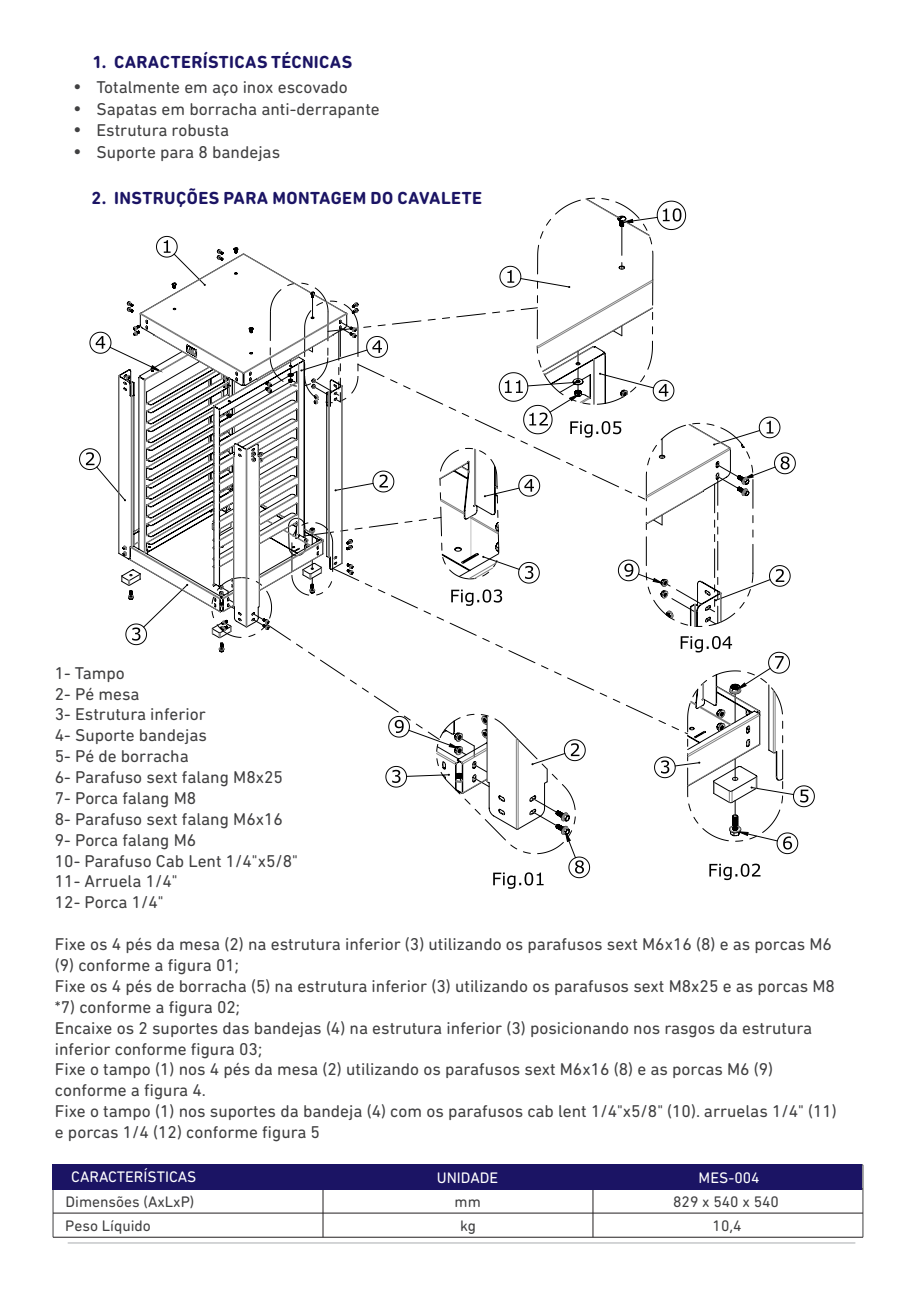
<style>
.page{position:relative;width:920px;height:1290px;background:#fff}
.page>*{position:absolute;margin:0;border:0;box-sizing:border-box;transform-origin:0 0}
.t1{font:700 17.7px "DIN Next Rounded LT Pro";letter-spacing:.025em;color:#1b1464}
.t2{font:17.4px/20.9px "DIN Next Rounded LT Pro";color:#404041}
.t3{font:15.6px/23.4px "DIN Next Rounded LT Pro";color:#404041;text-align:center}
.t4{font:15.6px "DIN Next Rounded LT Pro";color:#fff}
</style>
<div class="page">
<hr style="left:53px;top:1165px;width:1px;height:72px;background:#404041">
<hr style="left:323px;top:1165px;width:1px;height:72px;background:#231f20">
<hr style="left:593px;top:1165px;width:1px;height:72px;background:#231f20">
<hr style="left:863px;top:1165px;width:1px;height:72px;background:#404041">
<hr style="left:53px;top:1237px;width:810px;height:1px;background:#231f20">
<hr style="left:53px;top:1213px;width:810px;height:1px;background:#231f20">
<hr style="left:53px;top:1189px;width:810px;height:1px;background:#231f20">
<hr style="left:53px;top:1164px;width:810px;height:1px;background:#404041">
<div style="left:52px;top:1164px;width:810px;height:25px;background:#1b1464"></div>
<hr style="left:68px;top:1242px;width:787px;height:1px;background:#bbbdc0">
<svg style="left:493px;top:878px;width:51px;height:11px"></svg>
<svg style="left:724px;top:878px;width:8px;height:2px"></svg>
<svg style="left:118px;top:249px;width:93px;height:397px"></svg>
<svg style="left:211px;top:198px;width:581px;height:656px"></svg>
<p class="t1" style="left:92px;top:55px;width:261px">1. CARACTERÍSTICAS TÉCNICAS</p>
<p class="t2" style="left:96px;top:78px;width:285px;line-height:21.8px">Totalmente em aço inox escovado<br>Sapatas em borracha anti-derrapante<br>Estrutura robusta<br>Suporte para 8 bandejas</p>
<p class="t1" style="left:91px;top:191px;width:392px">2. INSTRUÇÕES PARA MONTAGEM DO CAVALETE</p>
<p class="t2" style="left:55px;top:664px;width:244px">1- Tampo<br>2- Pé mesa<br>3- Estrutura inferior<br>4- Suporte bandejas<br>5- Pé de borracha<br>6- Parafuso sext falang M8x25<br>7- Porca falang M8<br>8- Parafuso sext falang M6x16<br>9- Porca falang M6<br>10- Parafuso Cab Lent 1/4"x5/8"<br>11- Arruela 1/4"<br>12- Porca 1/4"</p>
<p class="t2" style="left:55px;top:935px;width:784px">Fixe os 4 pés da mesa (2) na estrutura inferior (3) utilizando os parafusos sext M6x16 (8) e as porcas M6 (9) conforme a figura 01;<br>Fixe os 4 pés de borracha (5) na estrutura inferior (3) utilizando os parafusos sext M8x25 e as porcas M8 *7) conforme a figura 02;<br>Encaixe os 2 suportes das bandejas (4) na estrutura inferior (3) posicionando nos rasgos da estrutura inferior conforme figura 03;<br>Fixe o tampo (1) nos 4 pés da mesa (2) utilizando os parafusos sext M6x16 (8) e as porcas M6 (9) conforme a figura 4.<br>Fixe o tampo (1) nos suportes da bandeja (4) com os parafusos cab lent 1/4"x5/8" (10). arruelas 1/4" (11) e porcas 1/4 (12) conforme figura 5</p>
<p class="t4" style="left:71px;top:1170px;width:127px">CARACTERÍSTICAS</p>
<p class="t4" style="left:437px;top:1171px;width:63px">UNIDADE</p>
<p class="t4" style="left:699px;top:1171px;width:63px">MES-004</p>
<p class="t3" style="left:455px;top:1191px;width:28px">mm kg</p>
<p class="t3" style="left:673px;top:1191px;width:107px">829 x 540 x 540<br>10,4</p>
<p class="t3" style="left:65px;top:1191px;width:131px;text-align:left">Dimensões (AxLxP)<br>Peso Líquido</p>
</div>
